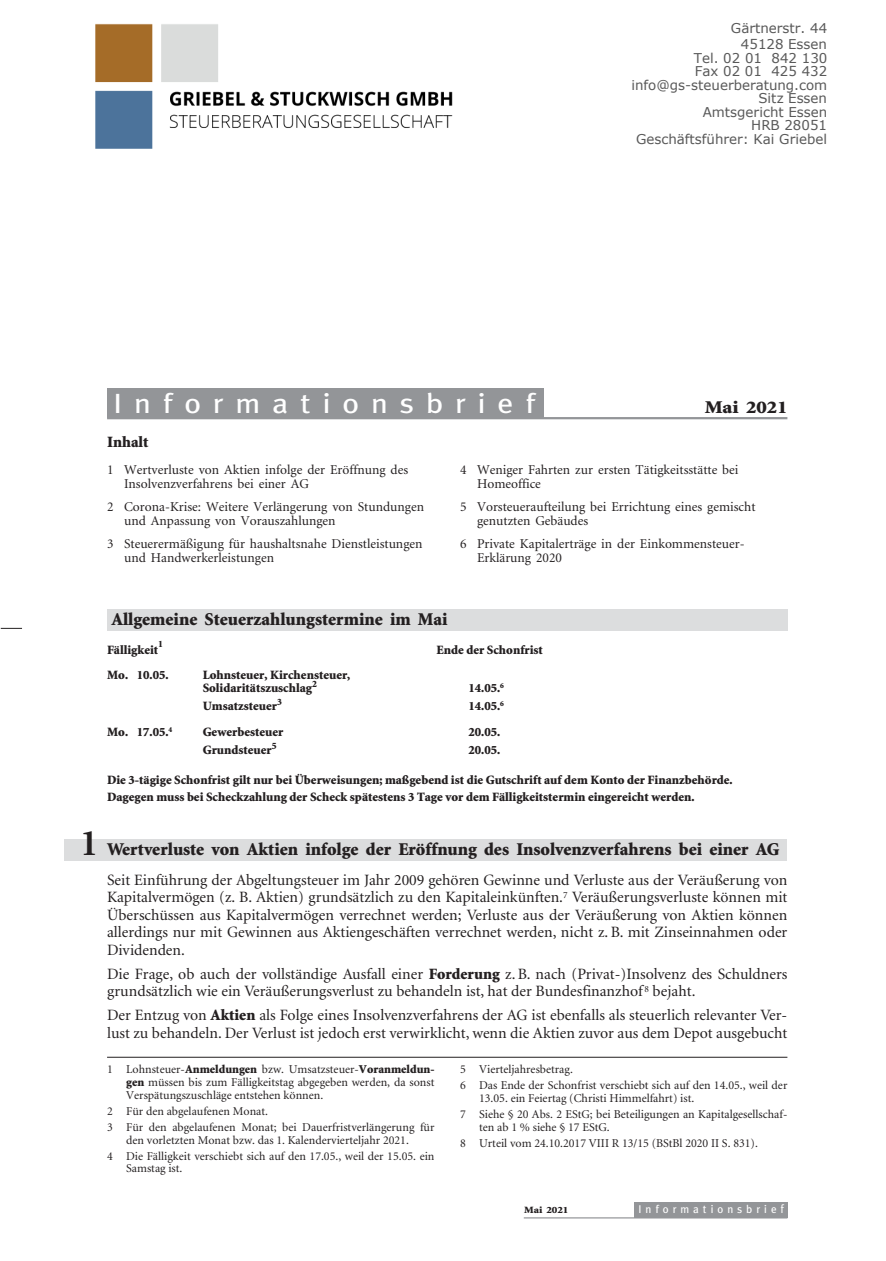
<style>
.page{position:relative;width:886px;height:1261px;background:#fff}
.page>*{position:absolute;margin:0;border:0;box-sizing:border-box;transform-origin:0 0}
.t1{font:27.75px "Meta";letter-spacing:.375em;color:#fff;scale:1.15 1}
.t2{font:900 18px "Minion";color:#231f20}
.t3{font:900 18px "Minion";color:#231f20;scale:1.15 1}
.t4{font:15.75px/17.4px "Minion";color:#231f20}
.t5{font:900 15.75px "Minion";color:#231f20}
.t6{font:13.5px/14.2px "Minion";color:#231f20}
.t7{font:13.5px/13.5px "Verdana";color:#595959;text-align:right}
.t8{font:900 12.75px/13.5px "Minion";color:#231f20}
.t9{font:12px/15.9px "Minion";color:#231f20}
.t10{font:11.25px "Meta";letter-spacing:.36em;color:#fff}
.t11{font:900 9.75px "Minion";color:#231f20}
.t12{font:900 9.6px "Minion";color:#231f20;scale:1.15 1}
.s1{font-weight:700;font-size:37.5px}
.s2{font-weight:900}
.s3{font-size:12px}
</style>
<div class="page">
<img style="left:95px;top:23px;width:358px;height:126px">
<div style="left:634px;top:1201px;width:153px;height:16px;background:#939598"></div>
<hr style="left:524px;top:1216px;width:263px;height:2px;background:#939598">
<hr style="left:107px;top:1056px;width:680px;height:1px;background:#231f20">
<div style="left:107px;top:609px;width:680px;height:21px;background:#dcddde"></div>
<div style="left:65px;top:839px;width:722px;height:21px;background:#dcddde"></div>
<div style="left:107px;top:388px;width:437px;height:30px;background:#939598"></div>
<hr style="left:107px;top:417px;width:680px;height:2px;background:#939598">
<svg style="left:1px;top:628px;width:21px;height:1px"></svg>
<p class="t7" style="left:731px;top:19px;width:98px;line-height:16.4px">Gärtnerstr. 44<br>45128 Essen</p>
<p class="t7" style="left:631px;top:51px;width:197px">Tel. 02 01 842 130<br>Fax 02 01 425 432 info@gs-steuerberatung.com<br>Sitz Essen<br>Amtsgericht Essen<br>HRB 28051<br>Geschäftsführer: Kai Griebel</p>
<h1 class="t1" style="left:113px;top:387px;width:368px">Informationsbrief</h1>
<p class="t3" style="left:705px;top:400px;width:73px">Mai 2021</p>
<p class="t5" style="left:107px;top:436px;width:43px">Inhalt</p>
<p class="t6" style="left:124px;top:464px;width:286px;text-indent:-17px">1 Wertverluste von Aktien infolge der Eröffnung des<br>Insolvenzverfahrens bei einer AG</p>
<p class="t6" style="left:124px;top:500px;width:302px;text-indent:-17px">2 Corona-Krise: Weitere Verlängerung von Stundungen und Anpassung von Vorauszahlungen</p>
<p class="t6" style="left:124px;top:537px;width:300px;text-indent:-17px">3 Steuerermäßigung für haushaltsnahe Dienstleistungen und Handwerkerleistungen</p>
<p class="t6" style="left:477px;top:464px;width:263px;text-indent:-17px">4 Weniger Fahrten zur ersten Tätigkeitsstätte bei<br>Homeoffice</p>
<p class="t6" style="left:477px;top:500px;width:280px;text-indent:-17px">5 Vorsteueraufteilung bei Errichtung eines gemischt genutzten Gebäudes</p>
<p class="t6" style="left:477px;top:537px;width:269px;text-indent:-17px">6 Private Kapitalerträge in der Einkommensteuer-<br>Erklärung 2020</p>
<p class="t2" style="left:111px;top:612px;width:338px">Allgemeine Steuerzahlungstermine im Mai</p>
<p class="t11" style="left:158px;top:640px;width:6px">1</p>
<p class="t8" style="left:107px;top:644px;width:53px">Fälligkeit</p>
<p class="t8" style="left:107px;top:668px;width:63px">Mo. 10.05.</p>
<p class="t8" style="left:203px;top:668px;width:149px">Lohnsteuer, Kirchensteuer,<br>Solidaritätszuschlag<sup>2</sup></p>
<p class="t8" style="left:437px;top:644px;width:108px">Ende der Schonfrist</p>
<p class="t8" style="left:468px;top:682px;width:37px">14.05.<sup>6</sup></p>
<p class="t8" style="left:203px;top:700px;width:81px">Umsatzsteuer<sup>3</sup></p>
<p class="t8" style="left:468px;top:700px;width:37px">14.05.<sup>6</sup></p>
<p class="t8" style="left:107px;top:726px;width:67px">Mo. 17.05.<sup>4</sup></p>
<p class="t8" style="left:203px;top:726px;width:82px">Gewerbesteuer</p>
<p class="t8" style="left:468px;top:726px;width:33px">20.05.</p>
<p class="t8" style="left:203px;top:744px;width:75px">Grundsteuer<sup>5</sup></p>
<p class="t8" style="left:468px;top:744px;width:33px">20.05.</p>
<p class="t8" style="left:107px;top:772px;width:627px;line-height:16.6px">Die 3-tägige Schonfrist gilt nur bei Überweisungen; maßgebend ist die Gutschrift auf dem Konto der Finanzbehörde.<br>Dagegen muss bei Scheckzahlung der Scheck spätestens 3 Tage vor dem Fälligkeitstermin eingereicht werden.</p>
<p class="t2" style="left:80px;top:842px;width:701px"><span class="s1">1</span> Wertverluste von Aktien infolge der Eröffnung des Insolvenzverfahrens bei einer AG</p>
<p class="t4" style="left:107px;top:872px;width:682px;text-align:justify">Seit Einführung der Abgeltungsteuer im Jahr 2009 gehören Gewinne und Verluste aus der Veräußerung von Kapitalvermögen (z. B. Aktien) grundsätzlich zu den Kapitaleinkünften.<sup>7</sup> Veräußerungsverluste können mit Überschüssen aus Kapitalvermögen verrechnet werden; Verluste aus der Veräußerung von Aktien können allerdings nur mit Gewinnen aus Aktiengeschäften verrechnet werden, nicht z. B. mit Zinseinnahmen oder Dividenden.</p>
<p class="t4" style="left:107px;top:966px;width:682px">Die Frage, ob auch der vollständige Ausfall einer <span class="s2">Forderung</span> z. B. nach (Privat-)Insolvenz des Schuldners grundsätzlich wie ein Veräußerungsverlust zu behandeln ist, hat der Bundesfinanzhof <sup>8</sup> bejaht.</p>
<p class="t4" style="left:107px;top:1007px;width:682px">Der Entzug von <span class="s2">Aktien</span> als Folge eines Insolvenzverfahrens der AG ist ebenfalls als steuerlich relevanter Ver&shy;lust zu behandeln. Der Verlust ist jedoch erst verwirklicht, wenn die Aktien zuvor aus dem Depot ausgebucht</p>
<p class="t9" style="left:126px;top:1063px;width:310px;line-height:12.8px;text-align:justify;text-indent:-19px">1 Lohnsteuer-<span class="s2">Anmeldungen</span> bzw. Umsatzsteuer-<span class="s2">Voranmeldun&shy;gen</span> müssen bis zum Fälligkeitstag abgegeben werden, da sonst Verspätungszuschläge entstehen können.</p>
<p class="t9" style="left:107px;top:1103px;width:329px">2 Für den abgelaufenen Monat.<br>3 Für den abgelaufenen Monat; bei Dauerfristverlängerung für</p>
<p class="t9" style="left:107px;top:1132px;width:329px;text-align:center">den vorletzten Monat bzw. das 1. Kalendervierteljahr 2021.<br>4 Die Fälligkeit verschiebt sich auf den 17.05., weil der 15.05. ein</p>
<p class="t9" style="left:126px;top:1161px;width:58px">Samstag ist.</p>
<p class="t9" style="left:460px;top:1062px;width:329px">5 Vierteljahresbetrag.<br>6 Das Ende der Schonfrist verschiebt sich auf den 14.05., weil der</p>
<p class="t9" style="left:460px;top:1091px;width:329px;text-indent:19px">13.05. ein Feiertag (Christi Himmelfahrt) ist.<br>7 Siehe § 20 Abs. 2 EStG; bei Beteiligungen an Kapitalgesellschaf-</p>
<p class="t9" style="left:460px;top:1119px;width:299px;text-indent:19px">ten ab 1 % siehe § 17 EStG.<br>8 Urteil vom 24.10.2017 VIII R 13/15 (BStBl 2020 II S. 831).</p>
<p class="t12" style="left:524px;top:1205px;width:40px">Mai 2021</p>
<p class="t10" style="left:638px;top:1202px;width:147px">Informationsbrie<span class="s3">f</span></p>
</div>
